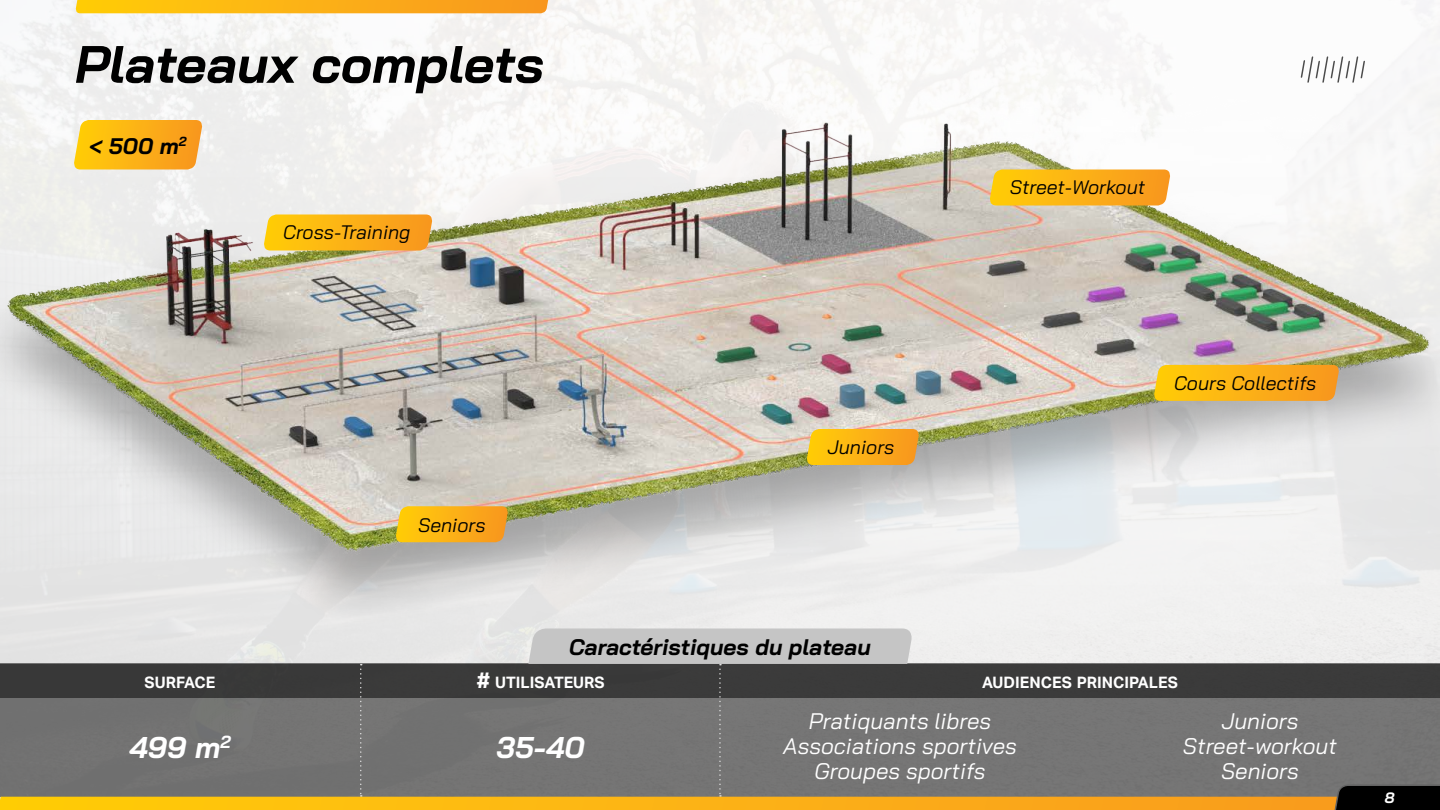
<style>
.page{position:relative;width:1440px;height:810px;background:#fff}
.page>*{position:absolute;margin:0;border:0;box-sizing:border-box;transform-origin:0 0}
.t1{font:italic 700 52.5px "Bai Jamjuree";color:#000}
.t2{font:italic 700 30px "Bai Jamjuree";color:#fff}
.t3{font:italic 22.5px/24.8px "Bai Jamjuree";color:#fff;text-align:center}
.t4{font:italic 700 22.5px "Bai Jamjuree";color:#000}
.t5{font:italic 19.5px "Bai Jamjuree";color:#000}
.t6{font:700 15.75px "Aktiv Grotesk";color:#fff}
.t7{font:italic 700 15px "Bai Jamjuree";color:#fff}
.s1{font-size:22.5px}
</style>
<div class="page">
<img style="left:0;top:0;width:1440px;height:628px">
<svg style="left:395px;top:506px;width:114px;height:36px;background:#f7b11e"></svg>
<svg style="left:263px;top:214px;width:170px;height:36px;background:#fab31e"></svg>
<svg style="left:989px;top:170px;width:182px;height:36px;background:#fab31e"></svg>
<svg style="left:1153px;top:365px;width:187px;height:36px;background:#f9b21b"></svg>
<svg style="left:806px;top:429px;width:114px;height:36px;background:#f7b21d"></svg>
<svg style="left:73px;top:120px;width:130px;height:50px;background:#fab625"></svg>
<svg style="left:0;top:628px;width:1440px;height:182px;background:#868176"></svg>
<svg style="left:1300px;top:56px;width:66px;height:28px"></svg>
<svg style="left:75px;top:0;width:473px;height:13px;background:#fbb115"></svg>
<h1 class="t1" style="left:75px;top:34px;width:470px">Plateaux complets</h1>
<p class="t4" style="left:90px;top:133px;width:98px">&lt; 500 m<sup>2</sup></p>
<p class="t5" style="left:283px;top:216px;width:129px">Cross-Training</p>
<p class="t5" style="left:1010px;top:171px;width:137px">Street-Workout</p>
<p class="t5" style="left:418px;top:508px;width:69px">Seniors</p>
<p class="t5" style="left:828px;top:430px;width:68px">Juniors</p>
<p class="t4" style="left:569px;top:634px;width:303px">Caractéristiques du plateau</p>
<p class="t5" style="left:1174px;top:366px;width:144px">Cours Collectifs</p>
<p class="t6" style="left:145px;top:674px;width:72px">SURFACE</p>
<p class="t6" style="left:477px;top:674px;width:129px"><span class="s1">#</span> UTILISATEURS</p>
<p class="t6" style="left:982px;top:674px;width:197px">AUDIENCES PRINCIPALES</p>
<h2 class="t2" style="left:129px;top:730px;width:103px">499 m<sup>2</sup></h2>
<h2 class="t2" style="left:497px;top:730px;width:90px">35-40</h2>
<p class="t3" style="left:783px;top:709px;width:235px">Pratiquants libres<br>Associations sportives<br>Groupes sportifs</p>
<p class="t3" style="left:1183px;top:709px;width:156px">Juniors<br>Street-workout<br>Seniors</p>
<p class="t7" style="left:1385px;top:789px;width:11px">8</p>
</div>
